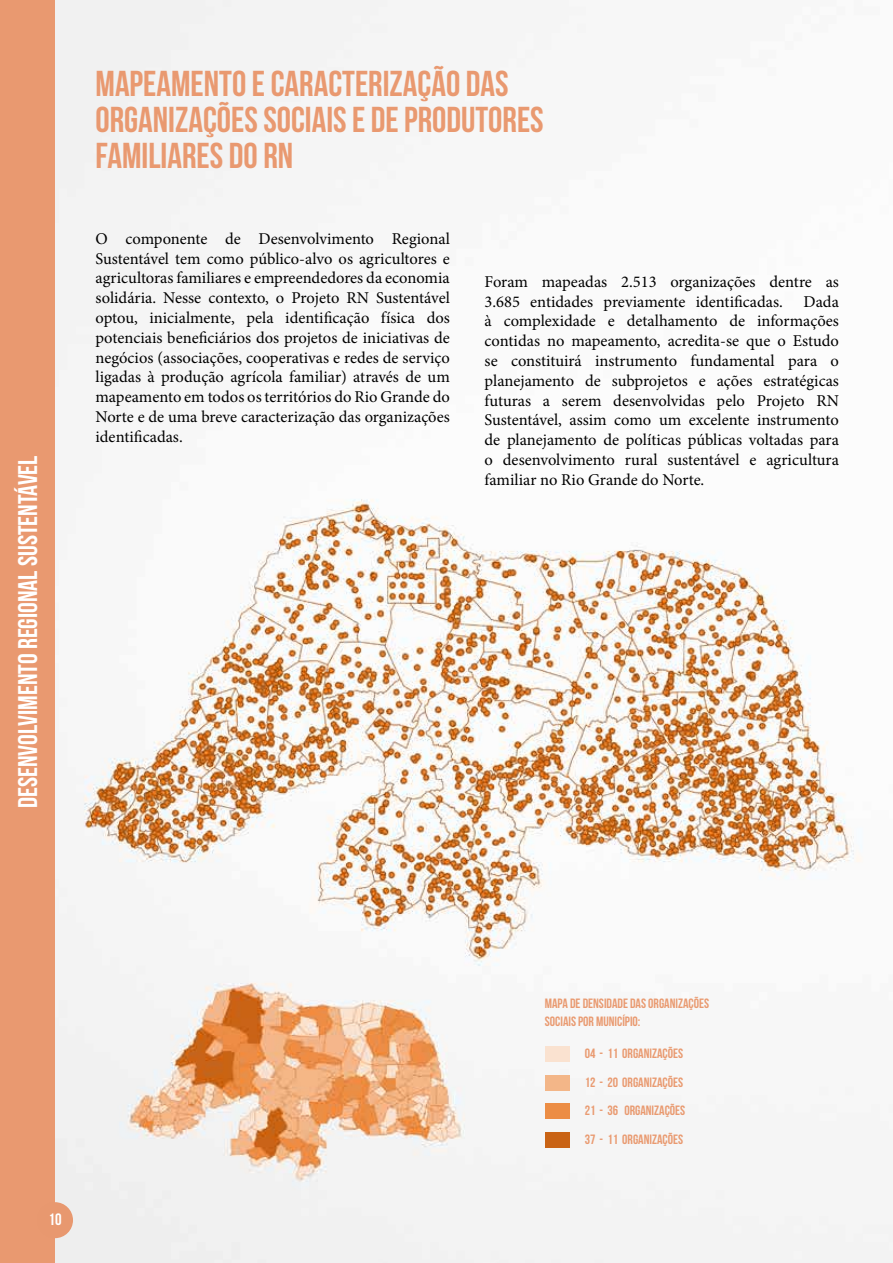
<style>
.page{position:relative;width:893px;height:1263px;background:#fff}
.page>*{position:absolute;margin:0;border:0;box-sizing:border-box;transform-origin:0 0}
.t1{font:36px/36px "Bebas Neue";color:#e99970}
.t2{font:27px "Bebas Neue";color:#fff}
.t3{font:16.5px/19.8px "Minion Pro";color:#000;text-align:justify}
.t4{font:16.5px "Bebas Neue";color:#fff}
.t5{font:13.5px/28.5px "Bebas Neue";color:#e99a70}
</style>
<div class="page">
<img style="left:54px;top:0;width:839px;height:1263px">
<div style="left:0;top:0;width:54px;height:1263px;background:#e99970"></div>
<div style="left:545px;top:1046px;width:25px;height:16px;background:#fae2d0"></div>
<div style="left:545px;top:1075px;width:25px;height:15px;background:#f3b688"></div>
<div style="left:545px;top:1103px;width:25px;height:16px;background:#ec8d45"></div>
<div style="left:545px;top:1132px;width:25px;height:15px;background:#c96315"></div>
<div style="left:37px;top:1202px;width:36px;height:36px;background:#e8986f;border-radius:50%"></div>
<h2 class="t2" style="left:13px;top:808px;width:354px;rotate:-90deg">DESENVOLVIMENTO REGIONAL SUSTENTÁVEL</h2>
<h1 class="t1" style="left:96px;top:65px;width:450px">MAPEAMENTO E CARACTERIZAÇÃO DAS<br>ORGANIZAÇÕES SOCIAIS E DE PRODUTORES<br>FAMILIARES DO RN</h1>
<p class="t3" style="left:96px;top:229px;width:356px">O componente de Desenvolvimento Regional Sustentável tem como público-alvo os agricultores e agricultoras familiares e empreendedores da economia solidária. Nesse contexto, o Projeto RN Sustentável optou, inicialmente, pela identificação física dos potenciais beneficiários dos projetos de iniciativas de negócios (associações, cooperativas e redes de serviço ligadas à produção agrícola familiar) através de um mapeamento em todos os territórios do Rio Grande do Norte e de uma breve caracterização das organizações identificadas.</p>
<p class="t3" style="left:485px;top:272px;width:356px">Foram mapeadas 2.513 organizações dentre as 3.685 entidades previamente identificadas. Dada à complexidade e detalhamento de informações contidas no mapeamento, acredita-se que o Estudo se constituirá instrumento fundamental para o planejamento de subprojetos e ações estratégicas futuras a serem desenvolvidas pelo Projeto RN Sustentável, assim como um excelente instrumento de planejamento de políticas públicas voltadas para o desenvolvimento rural sustentável e agricultura familiar no Rio Grande do Norte.</p>
<p class="t4" style="left:48px;top:1210px;width:15px">10</p>
<p class="t5" style="left:545px;top:994px;width:166px;line-height:18px">MAPA DE DENSIDADE DAS ORGANIZAÇÕES<br>SOCIAIS POR MUNICÍPIO:</p>
<p class="t5" style="left:585px;top:1039px;width:102px">04 - 11 ORGANIZAÇÕES<br>12 - 20 ORGANIZAÇÕES<br>21 - 36 ORGANIZAÇÕES<br>37 - 11 ORGANIZAÇÕES</p>
</div>
